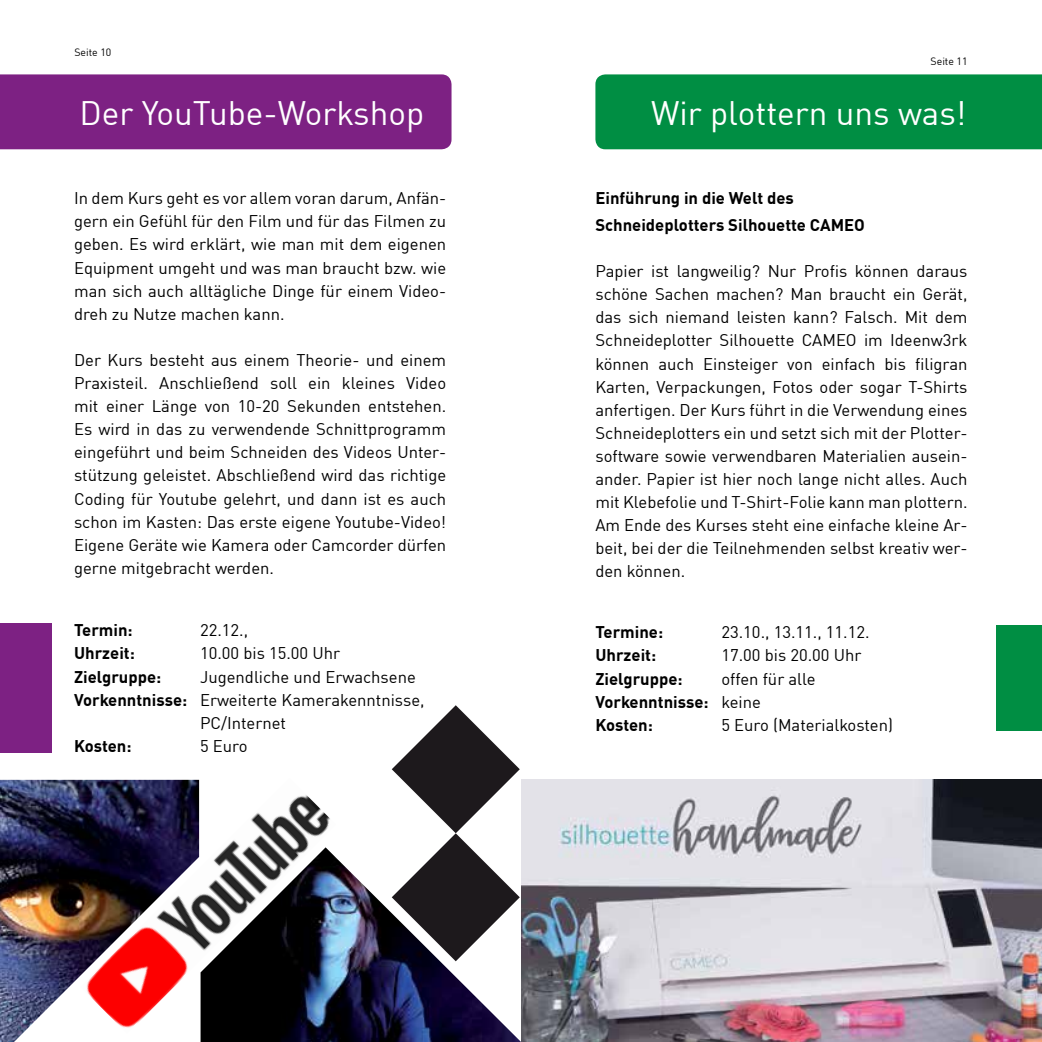
<style>
.page{position:relative;width:1042px;height:1042px;background:#fff}
.page>*{position:absolute;margin:0;border:0;box-sizing:border-box;transform-origin:0 0}
.t1{font:33.25px "DIN Offc";color:#fff}
.t2{font:16.62px/23.1px "DIN Offc";color:#000;text-align:justify}
.t3{font:700 16.62px/23.1px "DIN Offc";color:#000}
.t4{font:10.5px "DIN Offc";color:#000}
.s1{font-weight:700}
.s2{font-weight:400}
</style>
<div class="page">
<div style="left:0;top:74px;width:451px;height:75px;background:#7d2183"></div>
<div style="left:0;top:624px;width:52px;height:129px;background:#7d2183"></div>
<img style="left:0;top:780px;width:80px;height:262px">
<img style="left:201px;top:961px;width:320px;height:81px">
<img style="left:80px;top:779px;width:256px;height:254px">
<svg style="left:328px;top:705px;width:192px;height:256px"></svg>
<div style="left:996px;top:626px;width:46px;height:105px;background:#008e43"></div>
<div style="left:595px;top:74px;width:447px;height:75px;background:#008e43"></div>
<img style="left:521px;top:779px;width:521px;height:263px">
<p class="t4" style="left:74px;top:46px;width:38px">Seite 10</p>
<h1 class="t1" style="left:79px;top:92px;width:346px">Der YouTube-Workshop</h1>
<p class="t2" style="left:74px;top:186px;width:374px">In dem Kurs geht es vor allem voran darum, Anfän&shy;gern ein Gefühl für den Film und für das Filmen zu geben. Es wird erklärt, wie man mit dem eigenen Equipment umgeht und was man braucht bzw. wie man sich auch alltägliche Dinge für einem Video&shy;dreh zu Nutze machen kann.</p>
<p class="t2" style="left:74px;top:348px;width:374px">Der Kurs besteht aus einem Theorie- und einem Praxisteil. Anschließend soll ein kleines Video mit einer Länge von 10-20 Sekunden entstehen.<br>Es wird in das zu verwendende Schnittprogramm eingeführt und beim Schneiden des Videos Unter&shy;stützung geleistet. Abschließend wird das richtige Coding für Youtube gelehrt, und dann ist es auch schon im Kasten: Das erste eigene Youtube-Video!<br>Eigene Geräte wie Kamera oder Camcorder dürfen gerne mitgebracht werden.</p>
<p class="t3" style="left:74px;top:618px;width:60px">Termin:</p>
<p class="t2" style="left:200px;top:618px;width:50px">22.12.,</p>
<p class="t3" style="left:74px;top:641px;width:62px">Uhrzeit:</p>
<p class="t2" style="left:200px;top:641px;width:142px">10.00 bis 15.00 Uhr</p>
<p class="t3" style="left:74px;top:664px;width:89px">Zielgruppe:</p>
<p class="t2" style="left:200px;top:665px;width:217px">Jugendliche und Erwachsene</p>
<p class="t2" style="left:74px;top:688px;width:352px"><span class="s1">Vorkenntnisse:</span> Erweiterte Kamerakenntnisse,</p>
<p class="t2" style="left:200px;top:711px;width:87px">PC/Internet</p>
<p class="t3" style="left:74px;top:733px;width:59px">Kosten:</p>
<p class="t2" style="left:200px;top:734px;width:49px">5 Euro</p>
<p class="t4" style="left:930px;top:55px;width:38px">Seite 11</p>
<h1 class="t1" style="left:651px;top:92px;width:317px">Wir plottern uns was!</h1>
<p class="t3" style="left:595px;top:183px;width:271px;line-height:27.1px">Einführung in die Welt des<br>Schneideplotters Silhouette CAMEO</p>
<p class="t2" style="left:595px;top:259px;width:374px">Papier ist langweilig? Nur Profis können daraus schöne Sachen machen? Man braucht ein Gerät, das sich niemand leisten kann? Falsch. Mit dem Schneideplotter Silhouette CAMEO im Ideenw3rk können auch Einsteiger von einfach bis filigran Karten, Verpackungen, Fotos oder sogar T-Shirts anfertigen. Der Kurs führt in die Verwendung eines Schneideplotters ein und setzt sich mit der Plotter&shy;software sowie verwendbaren Materialien ausein&shy;ander. Papier ist hier noch lange nicht alles. Auch mit Klebefolie und T-Shirt-Folie kann man plottern.<br>Am Ende des Kurses steht eine einfache kleine Ar&shy;beit, bei der die Teilnehmenden selbst kreativ wer&shy;den können.</p>
<p class="t3" style="left:595px;top:620px;width:69px">Termine:</p>
<p class="t2" style="left:721px;top:620px;width:150px">23.10., 13.11., 11.12.</p>
<p class="t3" style="left:595px;top:643px;width:62px">Uhrzeit:</p>
<p class="t2" style="left:721px;top:643px;width:142px">17.00 bis 20.00 Uhr</p>
<p class="t3" style="left:595px;top:666px;width:89px">Zielgruppe:</p>
<p class="t3" style="left:595px;top:666px;width:222px;text-indent:126px"><span class="s2">offen für alle<br></span>Vorkenntnisse: <span class="s2">keine<br></span>Kosten:</p>
<p class="t2" style="left:721px;top:713px;width:173px">5 Euro (Materialkosten)</p>
</div>
